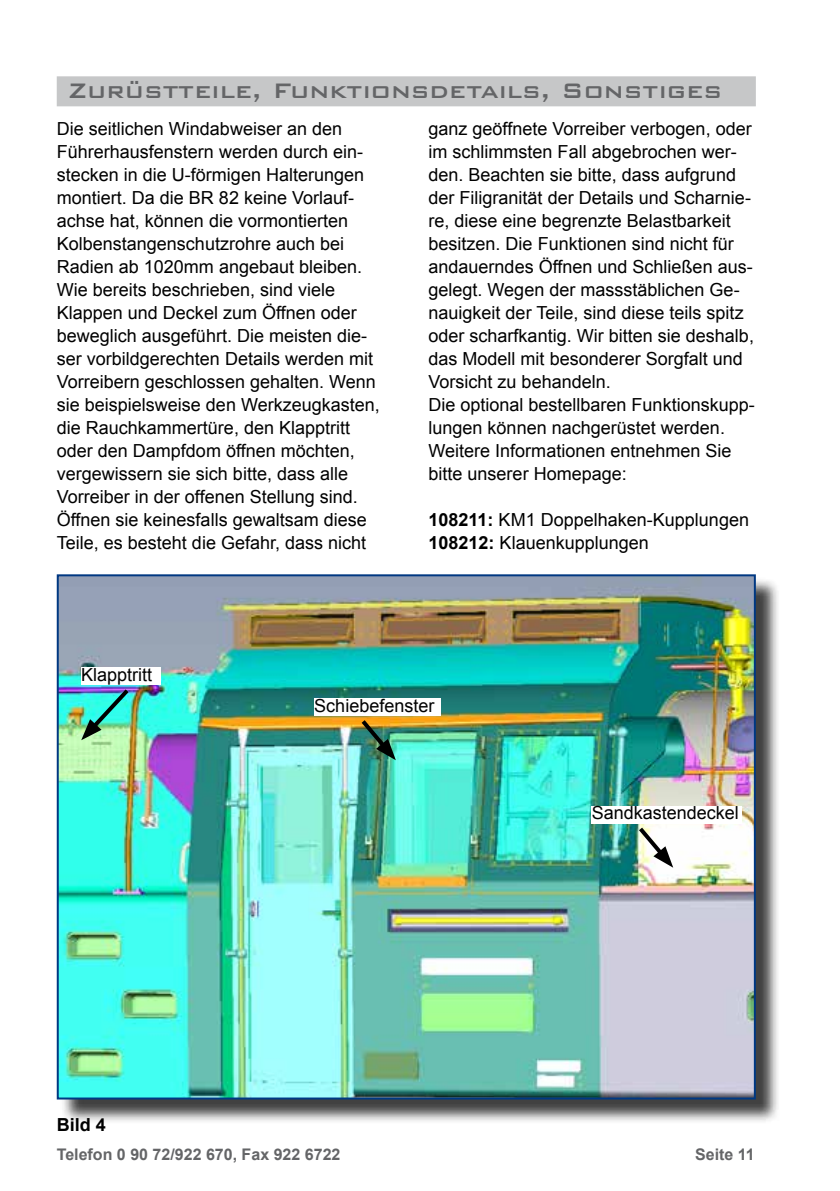
<style>
.page{position:relative;width:840px;height:1191px;background:#fff}
.page>*{position:absolute;margin:0;border:0;box-sizing:border-box;transform-origin:0 0}
.t1{font:500 28px "Bank Gothic BT";color:#646567}
.t2{font:18px/23px "Arial";color:#000}
.t3{font:700 18px "Arial";color:#000}
.t4{font:700 16px "Arial";color:#646567}
.s1{font-weight:700}
</style>
<div class="page">
<div style="left:57px;top:76px;width:698px;height:30px;background:#c6c7c8"></div>
<div style="left:60px;top:577px;width:720px;height:547px;background:#000;opacity:.75"></div>
<img style="left:60px;top:577px;width:692px;height:519px">
<div style="left:314px;top:698px;width:127px;height:17px;background:#fff"></div>
<img style="left:357px;top:716px;width:38px;height:44px">
<div style="left:591px;top:806px;width:150px;height:17px;background:#fff"></div>
<svg style="left:634px;top:823px;width:39px;height:44px"></svg>
<div style="left:81px;top:668px;width:79px;height:17px;background:#fff"></div>
<img style="left:81px;top:685px;width:52px;height:55px">
<h1 class="t1" style="left:68px;top:76px;width:655px">Zurüstteile, Funktionsdetails, Sonstiges</h1>
<p class="t2" style="left:57px;top:117px;width:324px">Die seitlichen Windabweiser an den Führerhausfenstern werden durch ein&shy;stecken in die U-förmigen Halterungen montiert. Da die BR 82 keine Vorlauf&shy;achse hat, können die vormontierten Kolbenstangenschutzrohre auch bei Radien ab 1020mm angebaut bleiben.<br>Wie bereits beschrieben, sind viele Klappen und Deckel zum Öffnen oder beweglich ausgeführt. Die meisten die&shy;ser vorbildgerechten Details werden mit Vorreibern geschlossen gehalten. Wenn sie beispielsweise den Werkzeugkasten, die Rauchkammertüre, den Klapptritt oder den Dampfdom öffnen möchten, vergewissern sie sich bitte, dass alle Vorreiber in der offenen Stellung sind.<br>Öffnen sie keinesfalls gewaltsam diese Teile, es besteht die Gefahr, dass nicht</p>
<p class="t2" style="left:428px;top:117px;width:327px">ganz geöffnete Vorreiber verbogen, oder im schlimmsten Fall abgebrochen wer&shy;den. Beachten sie bitte, dass aufgrund der Filigranität der Details und Scharnie&shy;re, diese eine begrenzte Belastbarkeit besitzen. Die Funktionen sind nicht für andauerndes Öffnen und Schließen aus&shy;gelegt. Wegen der massstäblichen Ge&shy;nauigkeit der Teile, sind diese teils spitz oder scharfkantig. Wir bitten sie deshalb, das Modell mit besonderer Sorgfalt und Vorsicht zu behandeln.<br>Die optional bestellbaren Funktionskupp&shy;lungen können nachgerüstet werden.<br>Weitere Informationen entnehmen Sie bitte unserer Homepage:</p>
<p class="t2" style="left:428px;top:509px;width:322px"><span class="s1">108211:</span> KM1 Doppelhaken-Kupplungen<br><span class="s1">108212:</span> Klauenkupplungen</p>
<p class="t2" style="left:81px;top:663px;width:73px">Klapptritt</p>
<p class="t3" style="left:57px;top:1112px;width:51px">Bild 4</p>
<p class="t2" style="left:314px;top:694px;width:122px">Schiebefenster</p>
<p class="t2" style="left:591px;top:801px;width:149px">Sandkastendeckel</p>
<p class="t4" style="left:57px;top:1143px;width:285px">Telefon 0 90 72/922 670, Fax 922 6722</p>
<p class="t4" style="left:694px;top:1143px;width:61px">Seite 11</p>
</div>
